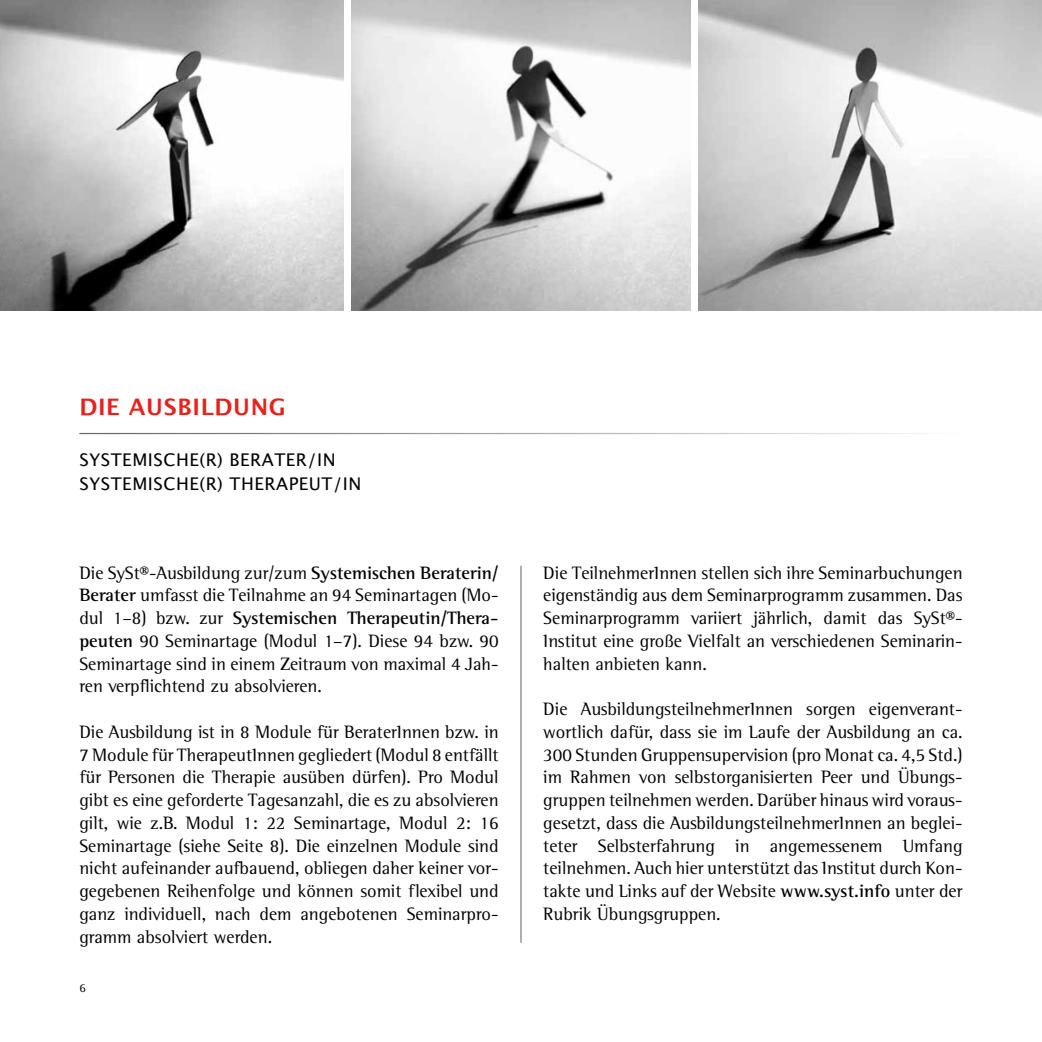
<style>
.page{position:relative;width:1042px;height:1042px;background:#fff}
.page>*{position:absolute;margin:0;border:0;box-sizing:border-box;transform-origin:0 0}
.t1{font:700 22.75px "Lucida Grande";letter-spacing:.03em;color:#e5231d}
.t2{font:18.38px/22.8px "Rotis Semi Serif";color:#000;text-align:justify}
.t3{font:17.5px/24.5px "Lucida Grande";letter-spacing:.03em;color:#000}
.t4{font:12.25px "Rotis Semi Serif";color:#000}
.s1{font-weight:700}
</style>
<div class="page">
<hr style="left:520px;top:566px;width:1px;height:377px;background:#666767">
<img style="left:698px;top:0;width:344px;height:310px">
<img style="left:0;top:0;width:344px;height:310px">
<img style="left:351px;top:0;width:340px;height:310px">
<p class="t1" style="left:79px;top:388px;width:208px">DIE AUSBILDUNG</p>
<p class="t3" style="left:79px;top:447px;width:280px">SYSTEMI SCHE(R) BERATER/IN<br>SYSTEMI SCHE(R) THERAPEUT/IN</p>
<p class="t2" style="left:79px;top:561px;width:421px">Die SySt®-Ausbildung zur/zum <span class="s1">Systemischen Beraterin/ Berater</span> umfasst die Teilnahme an 94 Seminartagen (Mo&shy;dul 1–8) bzw. zur <span class="s1">Systemischen Therapeutin/Thera&shy;peuten</span> 90 Seminartage (Modul 1–7). Diese 94 bzw. 90<br>Seminartage sind in einem Zeitraum von maximal 4 Jah&shy;ren verpflichtend zu absolvieren.</p>
<p class="t2" style="left:79px;top:720px;width:421px">Die Ausbildung ist in 8 Module für BeraterInnen bzw. in 7 Module für TherapeutInnen gegliedert (Modul 8 entfällt für Personen die Therapie ausüben dürfen). Pro Modul gibt es eine geforderte Tagesanzahl, die es zu absolvieren gilt, wie z.B. Modul 1: 22 Seminartage, Modul 2: 16<br>Seminartage (siehe Seite 8). Die einzelnen Module sind nicht aufeinander aufbauend, obliegen daher keiner vor&shy;gegebenen Reihenfolge und können somit flexibel und ganz individuell, nach dem angebotenen Seminarpro&shy;gramm absolviert werden.</p>
<p class="t4" style="left:79px;top:980px;width:8px">6</p>
<p class="t2" style="left:543px;top:561px;width:421px">Die TeilnehmerInnen stellen sich ihre Seminarbuchungen eigenständig aus dem Seminarprogramm zusammen. Das Seminarprogramm variiert jährlich, damit das SySt®- Institut eine große Vielfalt an verschiedenen Seminarin&shy;halten anbieten kann.</p>
<p class="t2" style="left:543px;top:697px;width:421px">Die AusbildungsteilnehmerInnen sorgen eigenverant&shy;wortlich dafür, dass sie im Laufe der Ausbildung an ca.<br>300 Stunden Gruppensupervision (pro Monat ca. 4,5 Std.) im Rahmen von selbstorganisierten Peer und Übungs&shy;gruppen teilnehmen werden. Darüber hinaus wird voraus&shy;gesetzt, dass die AusbildungsteilnehmerInnen an beglei&shy;teter Selbsterfahrung in angemessenem Umfang teilnehmen. Auch hier unterstützt das Institut durch Kon&shy;takte und Links auf der Website <span class="s1">www.syst.info</span> unter der Rubrik Übungsgruppen.</p>
</div>
